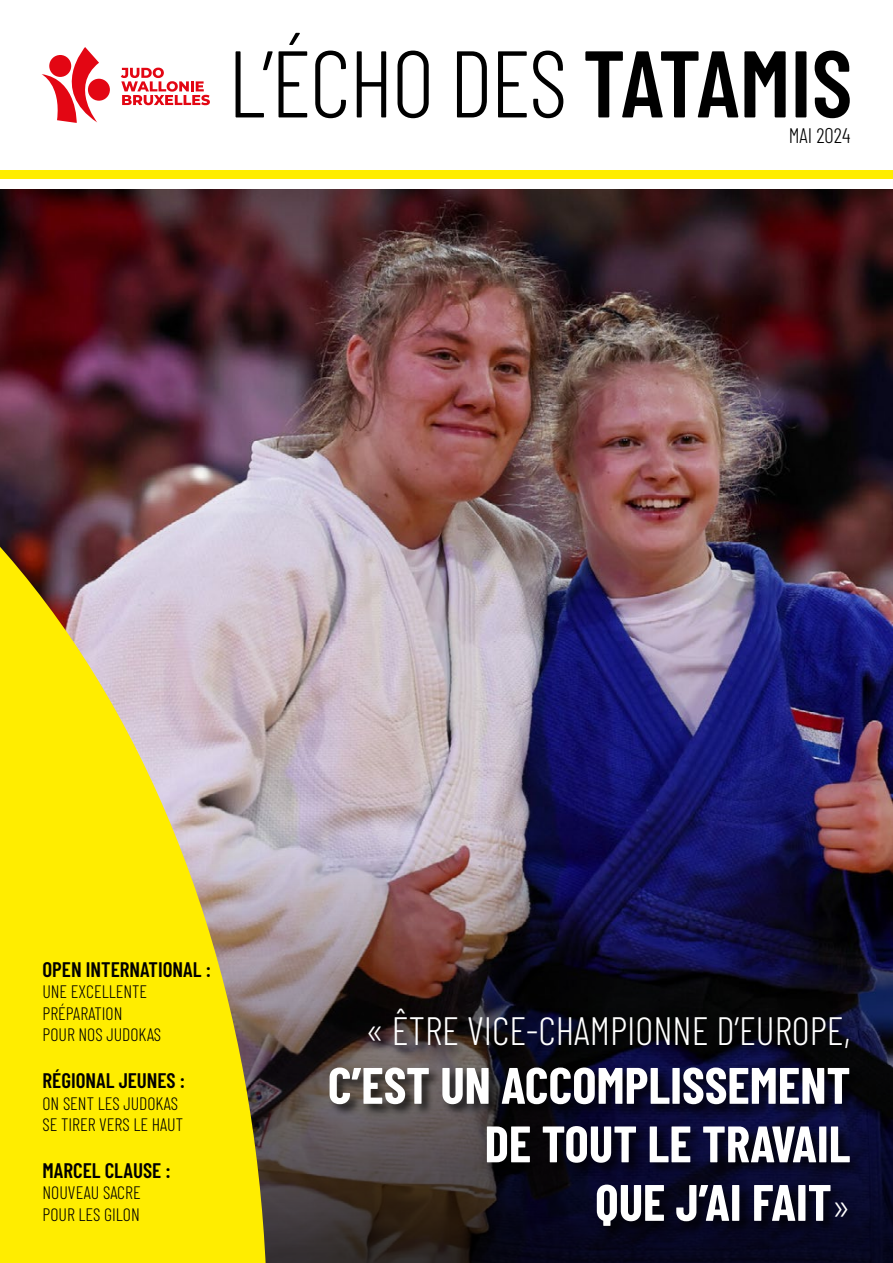
<style>
.page{position:relative;width:893px;height:1263px;background:#fff}
.page>*{position:absolute;margin:0;border:0;box-sizing:border-box;transform-origin:0 0}
.t1{font:300 94.5px "Barlow Condensed";letter-spacing:-.02em;color:#000}
.t2{font:700 51.15px/58.5px "Barlow Condensed";color:#fff;text-align:right}
.t3{font:300 39.45px "Barlow Condensed";color:#fff}
.t4{font:600 21px "Barlow Condensed";color:#000}
.t5{font:300 21px "Barlow Condensed";color:#000}
.t6{font:300 18px/21.6px "Barlow Condensed";color:#000}
.s1{font-weight:600}
.s2{font-weight:300;font-size:39.45px}
</style>
<div class="page">
<img style="left:0;top:190px;width:893px;height:638px">
<img style="left:269px;top:828px;width:624px;height:435px">
<div style="left:88px;top:79px;width:22px;height:22px;background:#e30613;border-radius:50%"></div>
<svg style="left:121px;top:68px;width:89px;height:37px"></svg>
<svg style="left:41px;top:47px;width:58px;height:76px"></svg>
<div style="left:49px;top:55px;width:22px;height:22px;background:#e30613;border-radius:50%"></div>
<div style="left:327px;top:1008px;width:536px;height:231px;background:#000;opacity:.75"></div>
<div style="left:0;top:170px;width:893px;height:9px;background:#ffed00"></div>
<img style="left:0;top:279px;width:269px;height:984px">
<h1 class="t1" style="left:228px;top:16px;width:626px">L’ÉCHO DES <span class="s1">TATAMIS</span></h1>
<p class="t5" style="left:789px;top:120px;width:63px">MAI 2024</p>
<p class="t4" style="left:43px;top:954px;width:170px">OPEN INTERNATIONAL :</p>
<p class="t6" style="left:43px;top:980px;width:120px">UNE EXCELLENTE<br>PRÉPARATION<br>POUR NOS JUDOKAS</p>
<p class="t4" style="left:43px;top:1065px;width:144px">RÉGIONAL JEUNES :</p>
<p class="t6" style="left:43px;top:1091px;width:142px">ON SENT LES JUDOKAS<br>SE TIRER VERS LE HAUT</p>
<p class="t4" style="left:43px;top:1155px;width:130px">MARCEL CLAUSE :</p>
<p class="t6" style="left:43px;top:1181px;width:100px">NOUVEAU SACRE<br>POUR LES GILON</p>
<h3 class="t3" style="left:365px;top:1003px;width:487px">« ÊTRE VICE-CHAMPIONNE D’EUROPE,</h3>
<h2 class="t2" style="left:328px;top:1053px;width:524px">C’EST UN ACCOMPLISSEMENT<br>DE TOUT LE TRAVAIL<br>QUE J’AI FAIT<span class="s2">»</span></h2>
</div>
